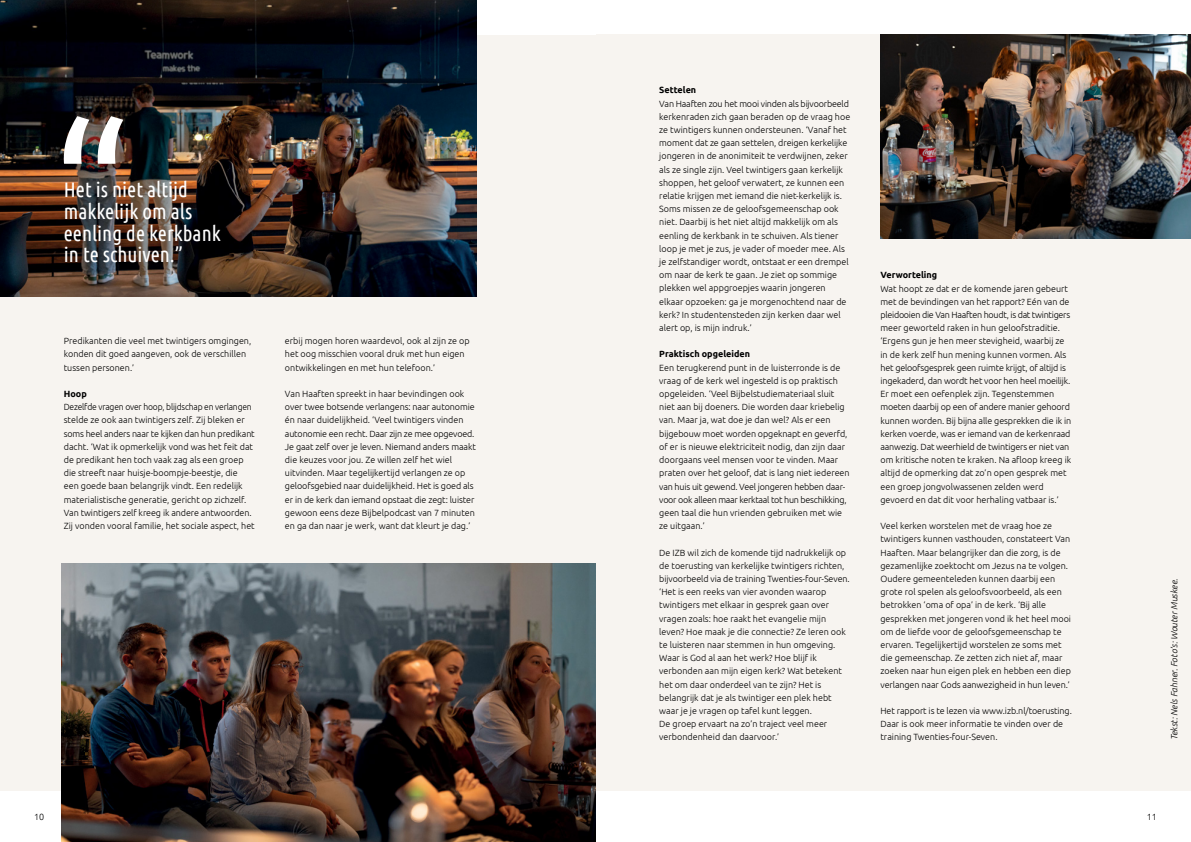
<style>
.page{position:relative;width:1191px;height:842px;background:#fff}
.page>*{position:absolute;margin:0;border:0;box-sizing:border-box;transform-origin:0 0}
.t1{font:20.9px/21.8px "Ubuntu Condensed";color:#fff}
.t2{font:300 9px/13.2px "Ubuntu";color:#000}
.t3{font:300 9px/13.2px "Ubuntu";color:#000;scale:.95 1}
.t4{font:700 9px "Ubuntu";color:#000}
.t5{font:italic 300 9px "Ubuntu";color:#000}
</style>
<div class="page">
<div style="left:595px;top:34px;width:596px;height:757px;background:#f7f4f0"></div>
<div style="left:0;top:34px;width:595px;height:757px;background:#f7f4f0"></div>
<img style="left:880px;top:34px;width:311px;height:204px">
<img style="left:0;top:0;width:476px;height:296px">
<img style="left:62px;top:563px;width:533px;height:279px">
<svg style="left:64px;top:116px;width:59px;height:48px"></svg>
<h1 class="t1" style="left:64px;top:178px;width:158px">Het is niet altijd makkelijk om als eenling de kerkbank in te schuiven.”</h1>
<p class="t2" style="left:64px;top:334px;width:189px">Predikanten die veel met twintigers omgingen, konden dit goed aangeven, ook de verschillen tussen personen.’</p>
<p class="t4" style="left:64px;top:388px;width:24px">Hoop</p>
<p class="t3" style="left:64px;top:400px;width:202px">Dezelfde vragen over hoop, blijdschap en verlangen stelde ze ook aan twintigers zelf. Zij bleken er soms heel anders naar te kijken dan hun predikant dacht. ‘Wat ik opmerkelijk vond was het feit dat de predikant hen toch vaak zag als een groep die streeft naar huisje-boompje-beestje, die een goede baan belangrijk vindt. Een redelijk materialistische generatie, gericht op zichzelf.<br>Van twintigers zelf kreeg ik andere antwoorden.<br>Zij vonden vooral familie, het sociale aspect, het</p>
<p class="t2" style="left:285px;top:334px;width:186px">erbij mogen horen waardevol, ook al zijn ze op het oog misschien vooral druk met hun eigen ontwikkelingen en met hun telefoon.’</p>
<p class="t2" style="left:285px;top:387px;width:192px">Van Haaften spreekt in haar bevindingen ook over twee botsende verlangens: naar autonomie én naar duidelijkheid. ‘Veel twintigers vinden autonomie een recht. Daar zijn ze mee opgevoed.<br>Je gaat zelf over je leven. Niemand anders maakt die keuzes voor jou. Ze willen zelf het wiel uitvinden. Maar tegelijkertijd verlangen ze op geloofsgebied naar duidelijkheid. Het is goed als er in de kerk dan iemand opstaat die zegt: luister gewoon eens deze Bijbelpodcast van 7 minuten en ga dan naar je werk, want dat kleurt je dag.’</p>
<p class="t4" style="left:659px;top:85px;width:38px">Settelen</p>
<p class="t2" style="left:659px;top:97px;width:192px">Van Haaften zou het mooi vinden als bijvoorbeeld kerkenraden zich gaan beraden op de vraag hoe ze twintigers kunnen ondersteunen. ‘Vanaf het moment dat ze gaan settelen, dreigen kerkelijke jongeren in de anonimiteit te verdwijnen, zeker als ze single zijn. Veel twintigers gaan kerkelijk shoppen, het geloof verwatert, ze kunnen een relatie krijgen met iemand die niet-kerkelijk is.<br>Soms missen ze de geloofsgemeenschap ook niet. Daarbij is het niet altijd makkelijk om als eenling de kerkbank in te schuiven. Als tiener loop je met je zus, je vader of moeder mee. Als je zelfstandiger wordt, ontstaat er een drempel om naar de kerk te gaan. Je ziet op sommige plekken wel appgroepjes waarin jongeren elkaar opzoeken: ga je morgenochtend naar de kerk? In studentensteden zijn kerken daar wel alert op, is mijn indruk.’</p>
<p class="t4" style="left:659px;top:349px;width:92px">Praktisch opgeleiden</p>
<p class="t2" style="left:659px;top:361px;width:192px">Een terugkerend punt in de luisterronde is de vraag of de kerk wel ingesteld is op praktisch opgeleiden. ‘Veel Bijbelstudiemateriaal sluit niet aan bij doeners. Die worden daar kriebelig van. Maar ja, wat doe je dan wel? Als er een bijgebouw moet worden opgeknapt en geverfd, of er is nieuwe elektriciteit nodig, dan zijn daar doorgaans veel mensen voor te vinden. Maar praten over het geloof, dat is lang niet iedereen van huis uit gewend. Veel jongeren hebben daar&shy;voor ook alleen maar kerktaal tot hun beschikking, geen taal die hun vrienden gebruiken met wie ze uitgaan.’</p>
<p class="t2" style="left:659px;top:545px;width:192px">De IZB wil zich de komende tijd nadrukkelijk op de toerusting van kerkelijke twintigers richten, bijvoorbeeld via de training Twenties-four-Seven. ‘Het is een reeks van vier avonden waarop twintigers met elkaar in gesprek gaan over vragen zoals: hoe raakt het evangelie mijn leven? Hoe maak je die connectie? Ze leren ook te luisteren naar stemmen in hun omgeving.<br>Waar is God al aan het werk? Hoe blijf ik verbonden aan mijn eigen kerk? Wat betekent het om daar onderdeel van te zijn? Het is belangrijk dat je als twintiger een plek hebt waar je je vragen op tafel kunt leggen.<br>De groep ervaart na zo’n traject veel meer verbondenheid dan daarvoor.’</p>
<p class="t4" style="left:880px;top:270px;width:58px">Verworteling</p>
<p class="t2" style="left:880px;top:281px;width:192px">Wat hoopt ze dat er de komende jaren gebeurt met de bevindingen van het rapport? Eén van de pleidooien die Van Haaften houdt, is dat twintigers meer geworteld raken in hun geloofstraditie. ‘Ergens gun je hen meer stevigheid, waarbij ze in de kerk zelf hun mening kunnen vormen. Als het geloofsgesprek geen ruimte krijgt, of altijd is ingekaderd, dan wordt het voor hen heel moeilijk.<br>Er moet een oefenplek zijn. Tegenstemmen moeten daarbij op een of andere manier gehoord kunnen worden. Bij bijna alle gesprekken die ik in kerken voerde, was er iemand van de kerkenraad aanwezig. Dat weerhield de twintigers er niet van om kritische noten te kraken. Na afloop kreeg ik altijd de opmerking dat zo’n open gesprek met een groep jongvolwassenen zelden werd gevoerd en dat dit voor herhaling vatbaar is.’</p>
<p class="t2" style="left:880px;top:519px;width:192px">Veel kerken worstelen met de vraag hoe ze twintigers kunnen vasthouden, constateert Van Haaften. Maar belangrijker dan die zorg, is de gezamenlijke zoektocht om Jezus na te volgen.<br>Oudere gemeenteleden kunnen daarbij een grote rol spelen als geloofsvoorbeeld, als een betrokken ‘oma of opa’ in de kerk. ‘Bij alle gesprekken met jongeren vond ik het heel mooi om de liefde voor de geloofsgemeenschap te ervaren. Tegelijkertijd worstelen ze soms met die gemeenschap. Ze zetten zich niet af, maar zoeken naar hun eigen plek en hebben een diep verlangen naar Gods aanwezigheid in hun leven.’</p>
<p class="t2" style="left:880px;top:704px;width:193px">Het rapport is te lezen via www.izb.nl/toerusting.<br>Daar is ook meer informatie te vinden over de training Twenties-four-Seven.</p>
<p class="t5" style="left:1168px;top:740px;width:163px;rotate:-90deg">Tekst: Nels Fahner. Foto’s: Wouter Muskee.</p>
<p class="t2" style="left:34px;top:810px;width:12px">10</p>
<p class="t2" style="left:1146px;top:810px;width:12px">11</p>
</div>
